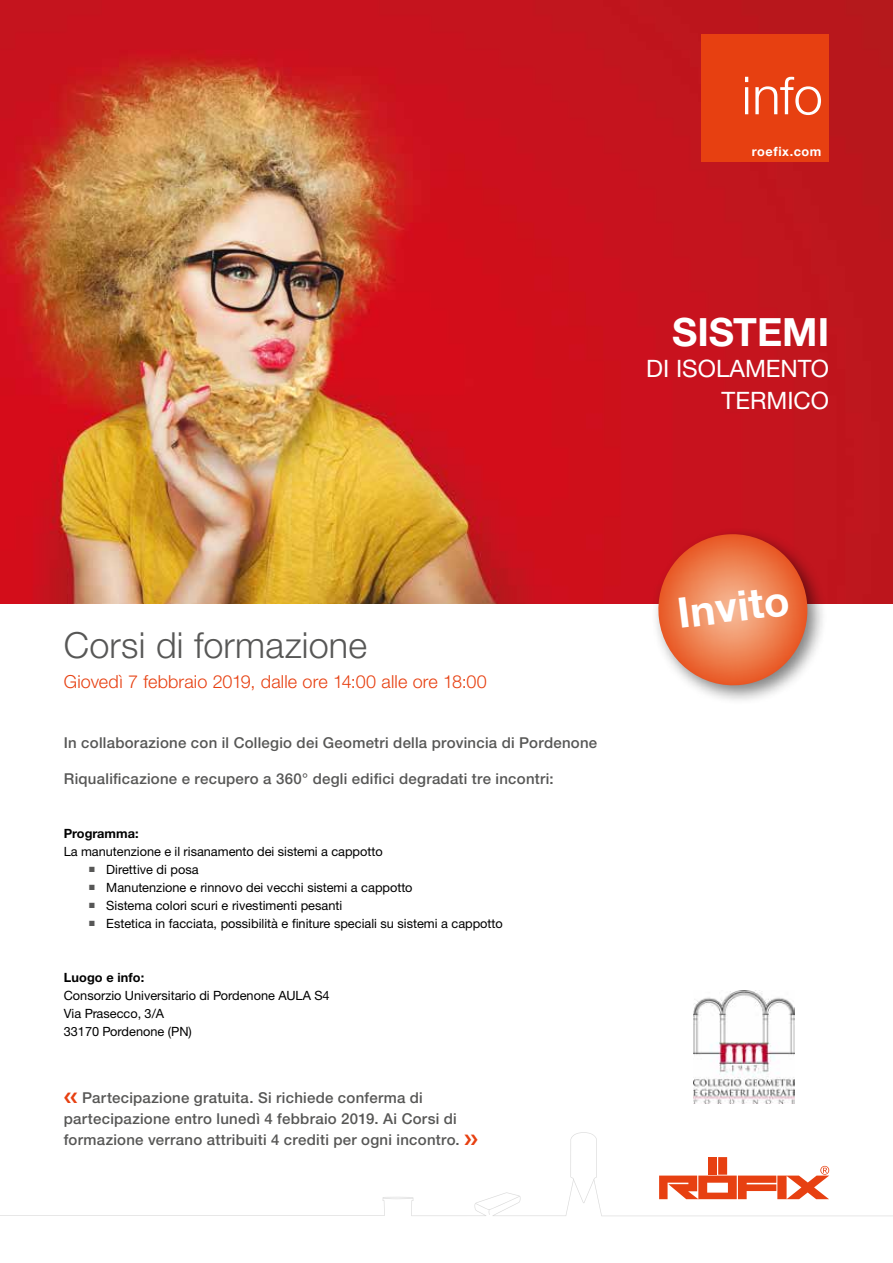
<style>
.page{position:relative;width:893px;height:1263px;background:#fff}
.page>*{position:absolute;margin:0;border:0;box-sizing:border-box;transform-origin:0 0}
.t1{font:300 52.5px "Helvetica Neue LT Com";color:#fff}
.t2{font:700 42px "Helvetica Neue LTW1 G";color:#fff}
.t3{font:700 39px "Helvetica Neue LTW1 G";color:#fff}
.t4{font:300 36px "Helvetica Neue LTW1 G";letter-spacing:.005em;color:#575756}
.t5{font:24px/31.5px "Helvetica Neue LTW1 G";color:#fff;text-align:right}
.t6{font:300 18px "Helvetica Neue LTW1 G";letter-spacing:.01em;color:#e74011}
.t7{font:500 15px/21px "Helvetica Neue LTW1 G";letter-spacing:.015em;color:#575756}
.t8{font:12.75px/18px "Helvetica Neue LTW1 G";color:#000}
.t9{font:700 12.75px "Helvetica Neue LTW1 G";color:#000}
.t10{font:700 12.75px "Helvetica Neue LT Com";letter-spacing:.045em;color:#fff}
.s1{color:#575756}
</style>
<div class="page">
<img style="left:0;top:0;width:893px;height:604px">
<div style="left:651px;top:526px;width:176px;height:179px;background:#000;opacity:.5"></div>
<img style="left:654px;top:534px;width:94px;height:156px">
<img style="left:694px;top:990px;width:100px;height:113px">
<div style="left:702px;top:34px;width:127px;height:128px;background:#e74011"></div>
<svg style="left:0;top:1132px;width:893px;height:84px"></svg>
<h1 class="t1" style="left:742px;top:63px;width:83px">info</h1>
<p class="t10" style="left:752px;top:144px;width:71px">roefix.com</p>
<h3 class="t3" style="left:672px;top:308px;width:159px">SISTEMI</h3>
<h3 class="t5" style="left:646px;top:353px;width:184px">DI ISOLAMENTO<br>TERMICO</h3>
<h3 class="t4" style="left:64px;top:623px;width:305px">Corsi di formazione</h3>
<h3 class="t6" style="left:64px;top:671px;width:425px">Giovedì 7 febbraio 2019, dalle ore 14:00 alle ore 18:00</h3>
<p class="t7" style="left:64px;top:732px;width:535px">In collaborazione con il Collegio dei Geometri della provincia di Pordenone</p>
<p class="t7" style="left:64px;top:768px;width:491px">Riqualificazione e recupero a 360° degli edifici degradati tre incontri:</p>
<p class="t9" style="left:64px;top:825px;width:76px">Programma:</p>
<p class="t8" style="left:64px;top:842px;width:320px">La manutenzione e il risanamento dei sistemi a cappotto</p>
<p class="t8" style="left:89px;top:860px;width:111px"><span class="s1">■</span> Direttive di posa</p>
<p class="t8" style="left:89px;top:878px;width:325px"><span class="s1">■</span> Manutenzione e rinnovo dei vecchi sistemi a cappotto</p>
<p class="t8" style="left:89px;top:896px;width:254px"><span class="s1">■</span> Sistema colori scuri e rivestimenti pesanti</p>
<p class="t8" style="left:89px;top:914px;width:415px"><span class="s1">■</span> Estetica in facciata, possibilità e finiture speciali su sistemi a cappotto</p>
<p class="t9" style="left:64px;top:969px;width:82px">Luogo e info:</p>
<p class="t8" style="left:64px;top:986px;width:267px">Consorzio Universitario di Pordenone AULA S4<br>Via Prasecco, 3/A<br>33170 Pordenone (PN)</p>
<p class="t7" style="left:64px;top:1087px;width:398px;text-indent:18px">Partecipazione gratuita. Si richiede conferma di partecipazione entro lunedì 4 febbraio 2019. Ai Corsi di formazione verrano attribuiti 4 crediti per ogni incontro.</p>
<h2 class="t2" style="left:674px;top:587px;width:114px;rotate:-7deg">Invito</h2>
</div>
